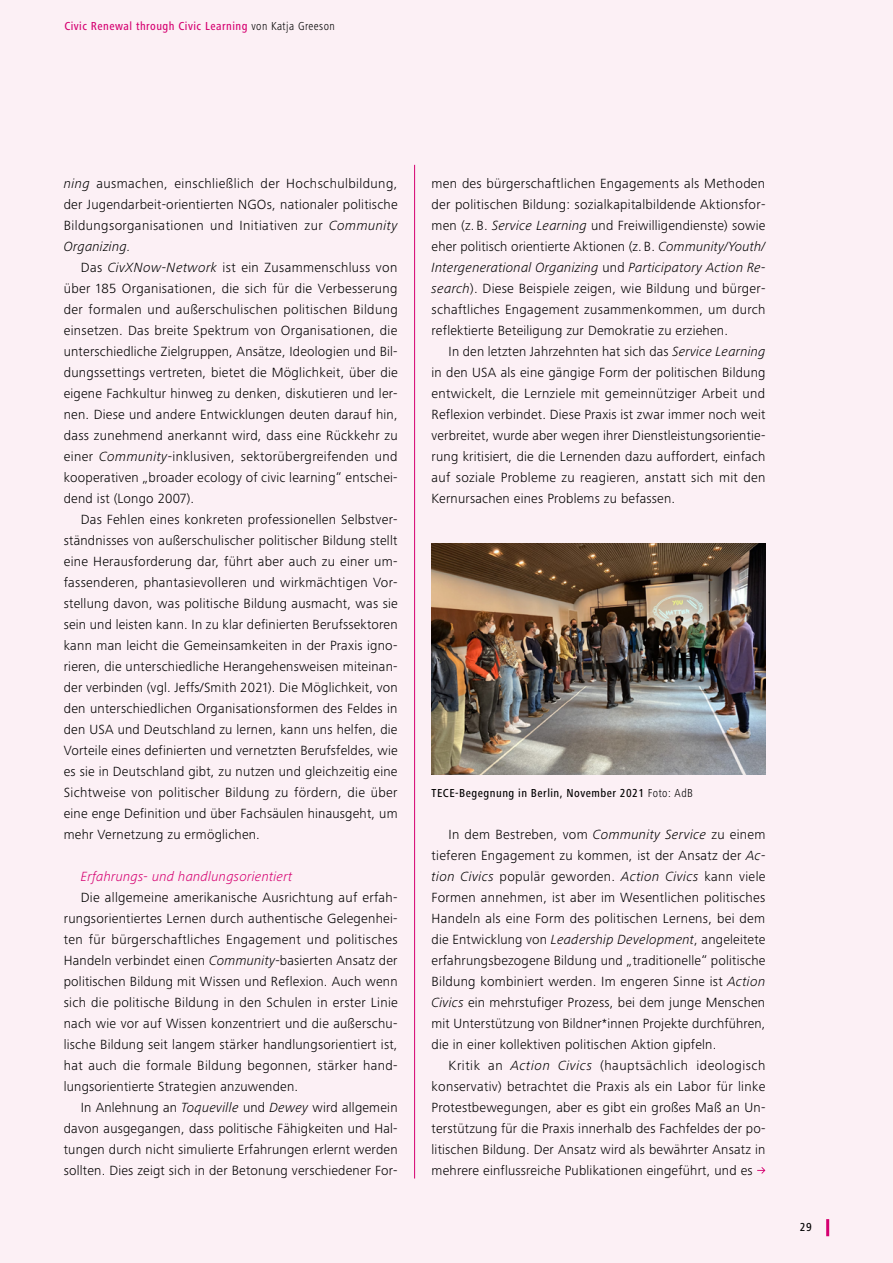
<style>
.page{position:relative;width:893px;height:1263px;background:#fcf0f5}
.page>*{position:absolute;margin:0;border:0;box-sizing:border-box;transform-origin:0 0}
.t1{font:300 13.8px/21px "Frutiger Next LTW1 G";letter-spacing:.015em;color:#000;text-align:justify}
.t2{font:italic 300 13.8px "Frutiger Next LTW1 G";letter-spacing:.015em;color:#d50070}
.t3{font:500 condensed 12px "Frutiger Next LTW1 G";letter-spacing:.04em;color:#d50070}
.t4{font:500 condensed 12px "Frutiger Next LTW1 G";letter-spacing:.04em;color:#000}
.s1{font-weight:300;color:#000}
.s2{font-style:italic}
.s3{font-weight:300}
</style>
<div class="page">
<hr style="left:826px;top:1219px;width:3px;height:17px;background:#d50070">
<svg style="left:757px;top:1167px;width:8px;height:7px"></svg>
<img style="left:432px;top:544px;width:333px;height:231px">
<hr style="left:414px;top:165px;width:1px;height:1013px;background:#d50070">
<p class="t3" style="left:64px;top:19px;width:272px">Civic Renewal through Civic Learning <span class="s1">von Katja Greeson</span></p>
<p class="t1" style="left:64px;top:172px;width:335px"><span class="s2">ning</span> ausmachen, einschließlich der Hochschulbildung, der Jugendarbeit-orientierten NGOs, nationaler politische Bildungsorganisationen und Initiativen zur <span class="s2">Community Organizing.</span></p>
<p class="t1" style="left:64px;top:256px;width:336px;text-indent:17px">Das <span class="s2">CivXNow-Network</span> ist ein Zusammenschluss von über 185 Organisationen, die sich für die Verbesserung der formalen und außerschulischen politischen Bildung einsetzen. Das breite Spektrum von Organisationen, die unterschiedliche Zielgruppen, Ansätze, Ideologien und Bil&shy;dungssettings vertreten, bietet die Möglichkeit, über die eigene Fachkultur hinweg zu denken, diskutieren und ler&shy;nen. Diese und andere Entwicklungen deuten darauf hin, dass zunehmend anerkannt wird, dass eine Rückkehr zu einer <span class="s2">Community</span>-inklusiven, sektorübergreifenden und kooperativen „broader ecology of civic learning“ entschei&shy;dend ist (Longo 2007).</p>
<p class="t1" style="left:64px;top:508px;width:335px;text-indent:17px">Das Fehlen eines konkreten professionellen Selbstver&shy;ständnisses von außerschulischer politischer Bildung stellt eine Herausforderung dar, führt aber auch zu einer um&shy;fassenderen, phantasievolleren und wirkmächtigen Vor&shy;stellung davon, was politische Bildung ausmacht, was sie sein und leisten kann. In zu klar definierten Berufssektoren kann man leicht die Gemeinsamkeiten in der Praxis igno&shy;rieren, die unterschiedliche Herangehensweisen miteinan&shy;der verbinden (vgl. Jeffs/Smith 2021). Die Möglichkeit, von den unterschiedlichen Organisationsformen des Feldes in den USA und Deutschland zu lernen, kann uns helfen, die Vorteile eines definierten und vernetzten Berufsfeldes, wie es sie in Deutschland gibt, zu nutzen und gleichzeitig eine Sichtweise von politischer Bildung zu fördern, die über eine enge Definition und über Fachsäulen hinausgeht, um mehr Vernetzung zu ermöglichen.</p>
<p class="t2" style="left:81px;top:868px;width:213px">Erfahrungs- und handlungsorientiert</p>
<p class="t1" style="left:64px;top:886px;width:336px;text-indent:17px">Die allgemeine amerikanische Ausrichtung auf erfah&shy;rungsorientiertes Lernen durch authentische Gelegenhei&shy;ten für bürgerschaftliches Engagement und politisches Handeln verbindet einen <span class="s2">Community</span>-basierten Ansatz der politischen Bildung mit Wissen und Reflexion. Auch wenn sich die politische Bildung in den Schulen in erster Linie nach wie vor auf Wissen konzentriert und die außerschu&shy;lische Bildung seit langem stärker handlungsorientiert ist, hat auch die formale Bildung begonnen, stärker hand&shy;lungsorientierte Strategien anzuwenden.</p>
<p class="t1" style="left:64px;top:1096px;width:335px;text-indent:17px">In Anlehnung an <span class="s2">Toqueville</span> und <span class="s2">Dewey</span> wird allgemein davon ausgegangen, dass politische Fähigkeiten und Hal&shy;tungen durch nicht simulierte Erfahrungen erlernt werden sollten. Dies zeigt sich in der Betonung verschiedener For-</p>
<p class="t1" style="left:432px;top:172px;width:335px">men des bürgerschaftlichen Engagements als Methoden der politischen Bildung: sozialkapitalbildende Aktionsfor&shy;men (z. B. <span class="s2">Service Learning</span> und Freiwilligendienste) sowie eher politisch orientierte Aktionen (z. B. <span class="s2">Community/Youth/ Intergenerational Organizing</span> und <span class="s2">Participatory Action Re&shy;search</span>). Diese Beispiele zeigen, wie Bildung und bürger&shy;schaftliches Engagement zusammenkommen, um durch reflektierte Beteiligung zur Demokratie zu erziehen.</p>
<p class="t1" style="left:432px;top:340px;width:335px;text-indent:17px">In den letzten Jahrzehnten hat sich das <span class="s2">Service Learning </span>in den USA als eine gängige Form der politischen Bildung entwickelt, die Lernziele mit gemeinnütziger Arbeit und Reflexion verbindet. Diese Praxis ist zwar immer noch weit verbreitet, wurde aber wegen ihrer Dienstleistungsorientie&shy;rung kritisiert, die die Lernenden dazu auffordert, einfach auf soziale Probleme zu reagieren, anstatt sich mit den Kernursachen eines Problems zu befassen.</p>
<p class="t4" style="left:432px;top:786px;width:263px">TECE-Begegnung in Berlin, November 2021 <span class="s3">Foto: AdB</span></p>
<p class="t1" style="left:432px;top:823px;width:335px;text-indent:17px">In dem Bestreben, vom <span class="s2">Community Service</span> zu einem tieferen Engagement zu kommen, ist der Ansatz der <span class="s2">Ac&shy;tion Civics</span> populär geworden. <span class="s2">Action Civics</span> kann viele Formen annehmen, ist aber im Wesentlichen politisches Handeln als eine Form des politischen Lernens, bei dem die Entwicklung von <span class="s2">Leadership Development</span>, angeleitete erfahrungsbezogene Bildung und „traditionelle“ politische Bildung kombiniert werden. Im engeren Sinne ist <span class="s2">Action Civics</span> ein mehrstufiger Prozess, bei dem junge Menschen mit Unterstützung von Bildner*innen Projekte durchführen, die in einer kollektiven politischen Aktion gipfeln.</p>
<p class="t1" style="left:432px;top:1054px;width:335px;text-indent:17px">Kritik an <span class="s2">Action Civics</span> (hauptsächlich ideologisch konservativ) betrachtet die Praxis als ein Labor für linke Protestbewegungen, aber es gibt ein großes Maß an Un&shy;terstützung für die Praxis innerhalb des Fachfeldes der po&shy;litischen Bildung. Der Ansatz wird als bewährter Ansatz in mehrere einflussreiche Publikationen eingeführt, und es</p>
<p class="t4" style="left:800px;top:1220px;width:13px">29</p>
</div>
